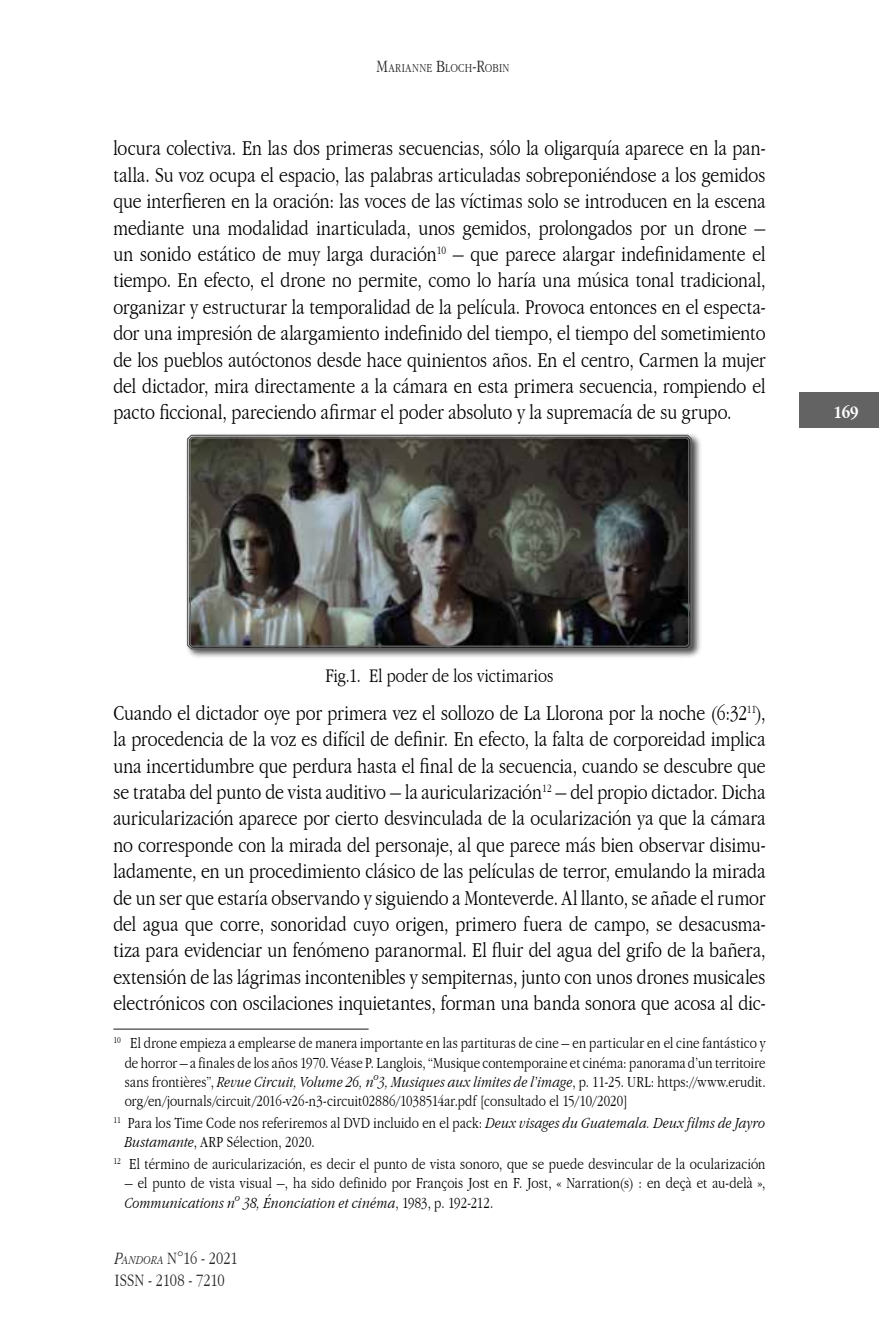
<style>
.page{position:relative;width:879px;height:1321px;background:#fff}
.page>*{position:absolute;margin:0;border:0;box-sizing:border-box;transform-origin:0 0}
.TEXTE{font:300 condensed 22px/26.4px "Garamond";color:#000;text-align:justify}
.retrait{font:300 condensed 20px "Garamond";letter-spacing:.01em;color:#000}
.t1{font:300 condensed 18px/22px "Garamond";letter-spacing:.005em;color:#282827}
.t2{font:700 condensed 18px "Garamond";color:#fff}
.Notes_de_bas_de_page{font:300 condensed 16px/19.2px "Garamond";letter-spacing:.01em;color:#000}
.t3{font:300 condensed 12.6px "Garamond";letter-spacing:.03em;color:#282827}
.s1{font-size:18px}
.s2{font-style:italic}
.s3{font-style:italic;font-size:12.6px}
</style>
<div class="page">
<div style="left:799px;top:392px;width:80px;height:36px;background:#646363"></div>
<div style="left:185px;top:433px;width:517px;height:226px;background:#000;opacity:.75"></div>
<svg style="left:186px;top:433px;width:507px;height:218px"></svg>
<svg style="left:189px;top:436px;width:501px;height:212px"></svg>
<hr style="left:113px;top:1028px;width:256px;height:2px;background:#3c3c3b">
<p class="t3" style="left:376px;top:61px;width:134px"><span class="s1">M</span>ARIANNE <span class="s1">B</span>LOCH<span class="s1">-R</span>OBIN</p>
<p class="TEXTE" style="left:113px;top:135px;width:654px">locura colectiva. En las dos primeras secuencias, sólo la oligarquía aparece en la pan&shy;talla. Su voz ocupa el espacio, las palabras articuladas sobreponiéndose a los gemidos que interfieren en la oración: las voces de las víctimas solo se introducen en la escena mediante una modalidad inarticulada, unos gemidos, prolongados por un drone – un sonido estático de muy larga duración<sup>10</sup> – que parece alargar indefinidamente el tiempo. En efecto, el drone no permite, como lo haría una música tonal tradicional, organizar y estructurar la temporalidad de la película. Provoca entonces en el especta&shy;dor una impresión de alargamiento indefinido del tiempo, el tiempo del sometimiento de los pueblos autóctonos desde hace quinientos años. En el centro, Carmen la mujer del dictador, mira directamente a la cámara en esta primera secuencia, rompiendo el pacto ficcional, pareciendo afirmar el poder absoluto y la supremacía de su grupo.</p>
<p class="t2" style="left:833px;top:402px;width:27px">169</p>
<p class="retrait" style="left:325px;top:664px;width:230px">Fig.1. El poder de los victimarios</p>
<p class="TEXTE" style="left:113px;top:699px;width:654px">Cuando el dictador oye por primera vez el sollozo de La Llorona por la noche (6:32<sup>11</sup>), la procedencia de la voz es difícil de definir. En efecto, la falta de corporeidad implica una incertidumbre que perdura hasta el final de la secuencia, cuando se descubre que se trataba del punto de vista auditivo – la auricularización<sup>12</sup> – del propio dictador. Dicha auricularización aparece por cierto desvinculada de la ocularización ya que la cámara no corresponde con la mirada del personaje, al que parece más bien observar disimu&shy;ladamente, en un procedimiento clásico de las películas de terror, emulando la mirada de un ser que estaría observando y siguiendo a Monteverde. Al llanto, se añade el rumor del agua que corre, sonoridad cuyo origen, primero fuera de campo, se desacusma&shy;tiza para evidenciar un fenómeno paranormal. El fluir del agua del grifo de la bañera, extensión de las lágrimas incontenibles y sempiternas, junto con unos drones musicales electrónicos con oscilaciones inquietantes, forman una banda sonora que acosa al dic-</p>
<p class="Notes_de_bas_de_page" style="left:125px;top:1034px;width:642px;text-align:justify;text-indent:-11px"><sup>10</sup> El drone empieza a emplearse de manera importante en las partituras de cine – en particular en el cine fantástico y de horror – a finales de los años 1970. Véase P. Langlois, “Musique contemporaine et cinéma: panorama d’un territoire sans frontières”, <span class="s2">Revue Circuit, Volume 26, nº3, Musiques aux limites de l’image</span>, p. 11-25. URL: https://www.erudit. org/en/journals/circuit/2016-v26-n3-circuit02886/1038514ar.pdf [consultado el 15/10/2020]</p>
<p class="Notes_de_bas_de_page" style="left:125px;top:1113px;width:642px;text-indent:-11px"><sup>11</sup> Para los Time Code nos referiremos al DVD incluido en el pack: <span class="s2">Deux visages du Guatemala. Deux films de Jayro<br>Bustamante</span>, ARP Sélection, 2020.</p>
<p class="Notes_de_bas_de_page" style="left:113px;top:1154px;width:653px"><sup>12</sup> El término de auricularización, es decir el punto de vista sonoro, que se puede desvincular de la ocularización</p>
<p class="Notes_de_bas_de_page" style="left:125px;top:1174px;width:642px">– el punto de vista visual –, ha sido definido por François Jost en F. Jost, « Narration(s) : en deçà et au-delà »,<br><span class="s2">Communications nº 38, Énonciation et cinéma</span>, 1983, p. 192-212.</p>
<p class="t1" style="left:115px;top:1247px;width:124px"><span class="s2">P</span><span class="s3">ANDORA</span> N°16 - 2021<br>ISSN - 2108 - 7210</p>
</div>
